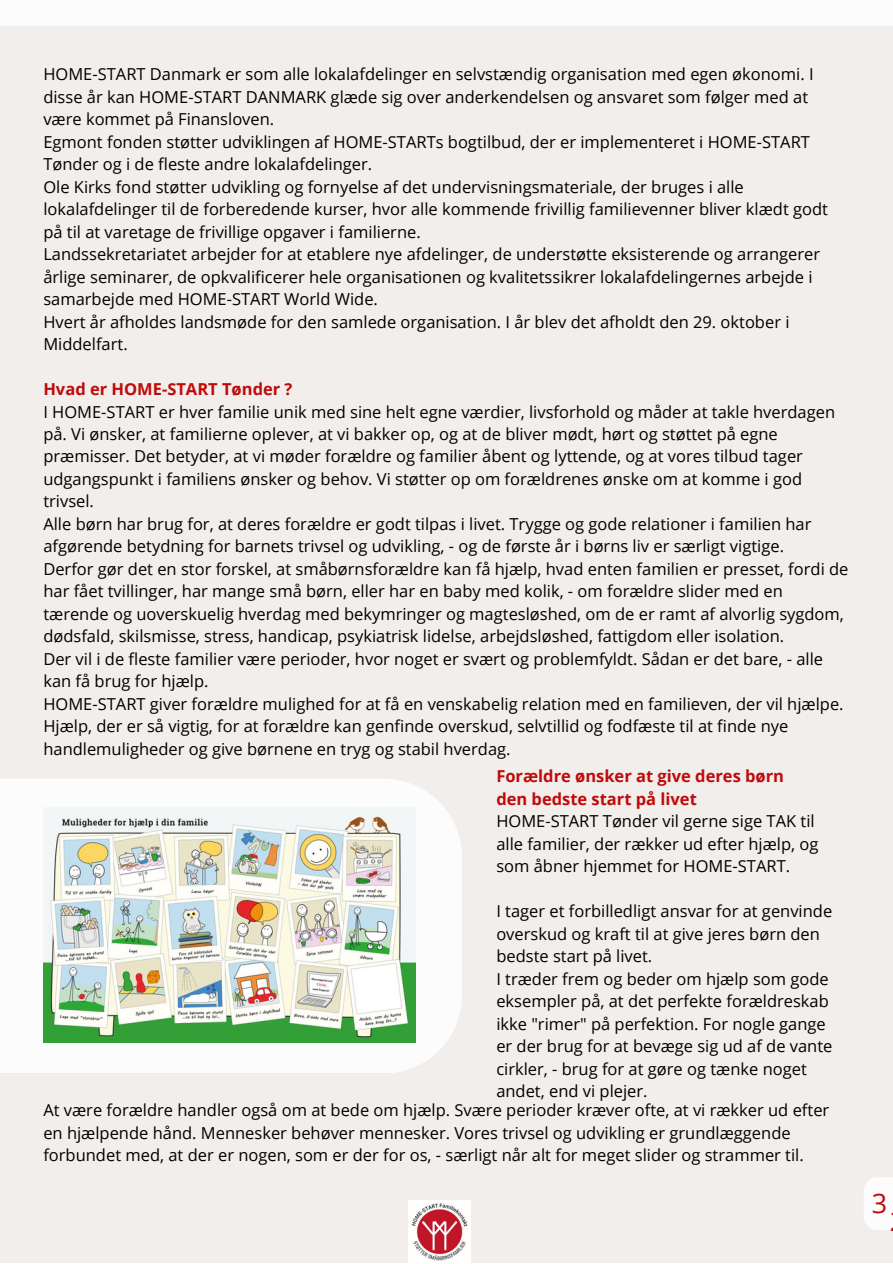
<style>
.page{position:relative;width:893px;height:1264px;background:#fff}
.page>*{position:absolute;margin:0;border:0;box-sizing:border-box;transform-origin:0 0}
.t1{font:27px "Open Sans";color:#bf0a0a}
.t2{font:16.5px/22.5px "Open Sans";color:#000}
.t3{font:700 16.5px/22.5px "Open Sans";color:#bf0a0a}
</style>
<div class="page">
<div style="left:0;top:0;width:892px;height:1262px;background:#f1eeec"></div>
<div style="left:0;top:779px;width:462px;height:293px;background:#fdfcfc"></div>
<img style="left:43px;top:807px;width:372px;height:235px">
<svg style="left:864px;top:1177px;width:28px;height:52px"></svg>
<img style="left:408px;top:1200px;width:62px;height:62px">
<div style="left:0;top:0;width:892px;height:26px;background:#fdfcfc"></div>
<p class="t2" style="left:43px;top:62px;width:786px">HOME-START Danmark er som alle lokalafdelinger en selvstændig organisation med egen økonomi. I disse år kan HOME-START DANMARK glæde sig over anderkendelsen og ansvaret som følger med at være kommet på Finansloven.<br>Egmont fonden støtter udviklingen af HOME-STARTs bogtilbud, der er implementeret i HOME-START Tønder og i de fleste andre lokalafdelinger.<br>Ole Kirks fond støtter udvikling og fornyelse af det undervisningsmateriale, der bruges i alle lokalafdelinger til de forberedende kurser, hvor alle kommende frivillig familievenner bliver klædt godt på til at varetage de frivillige opgaver i familierne.<br>Landssekretariatet arbejder for at etablere nye afdelinger, de understøtte eksisterende og arrangerer årlige seminarer, de opkvalificerer hele organisationen og kvalitetssikrer lokalafdelingernes arbejde i samarbejde med HOME-START World Wide.<br>Hvert år afholdes landsmøde for den samlede organisation. I år blev det afholdt den 29. oktober i Middelfart.</p>
<p class="t3" style="left:43px;top:377px;width:250px">Hvad er HOME-START Tønder ?</p>
<p class="t2" style="left:43px;top:400px;width:806px">I HOME-START er hver familie unik med sine helt egne værdier, livsforhold og måder at takle hverdagen på. Vi ønsker, at familierne oplever, at vi bakker op, og at de bliver mødt, hørt og støttet på egne præmisser. Det betyder, at vi møder forældre og familier åbent og lyttende, og at vores tilbud tager udgangspunkt i familiens ønsker og behov. Vi støtter op om forældrenes ønske om at komme i god trivsel.<br>Alle børn har brug for, at deres forældre er godt tilpas i livet. Trygge og gode relationer i familien har afgørende betydning for barnets trivsel og udvikling, - og de første år i børns liv er særligt vigtige.<br>Derfor gør det en stor forskel, at småbørnsforældre kan få hjælp, hvad enten familien er presset, fordi de har fået tvillinger, har mange små børn, eller har en baby med kolik, - om forældre slider med en tærende og uoverskuelig hverdag med bekymringer og magtesløshed, om de er ramt af alvorlig sygdom, dødsfald, skilsmisse, stress, handicap, psykiatrisk lidelse, arbejdsløshed, fattigdom eller isolation.<br>Der vil i de fleste familier være perioder, hvor noget er svært og problemfyldt. Sådan er det bare, - alle kan få brug for hjælp.<br>HOME-START giver forældre mulighed for at få en venskabelig relation med en familieven, der vil hjælpe.<br>Hjælp, der er så vigtig, for at forældre kan genfinde overskud, selvtillid og fodfæste til at finde nye handlemuligheder og give børnene en tryg og stabil hverdag.</p>
<p class="t3" style="left:496px;top:764px;width:289px">Forældre ønsker at give deres børn den bedste start på livet</p>
<p class="t2" style="left:496px;top:809px;width:323px">HOME-START Tønder vil gerne sige TAK til alle familier, der rækker ud efter hjælp, og som åbner hjemmet for HOME-START.</p>
<p class="t2" style="left:496px;top:899px;width:337px">I tager et forbilledligt ansvar for at genvinde overskud og kraft til at give jeres børn den bedste start på livet.<br>I træder frem og beder om hjælp som gode eksempler på, at det perfekte forældreskab ikke "rimer" på perfektion. For nogle gange er der brug for at bevæge sig ud af de vante cirkler, - brug for at gøre og tænke noget andet, end vi plejer.</p>
<p class="t2" style="left:43px;top:1098px;width:787px">At være forældre handler også om at bede om hjælp. Svære perioder kræver ofte, at vi rækker ud efter en hjælpende hånd. Mennesker behøver mennesker. Vores trivsel og udvikling er grundlæggende forbundet med, at der er nogen, som er der for os, - særligt når alt for meget slider og strammer til.</p>
<h1 class="t1" style="left:871px;top:1184px;width:17px">3</h1>
</div>
